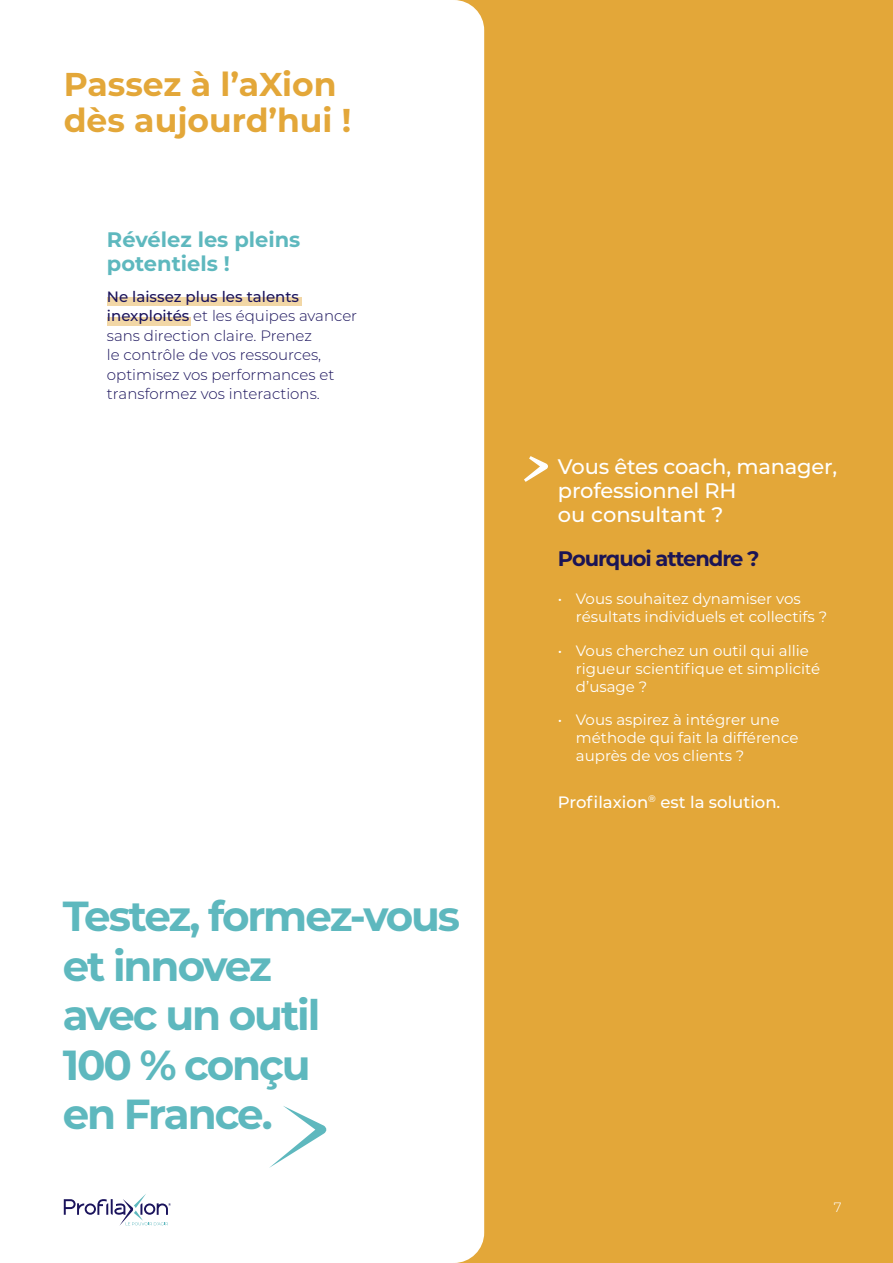
<style>
.page{position:relative;width:893px;height:1263px;background:#fff}
.page>*{position:absolute;margin:0;border:0;box-sizing:border-box;transform-origin:0 0}
.t1{font:700 42px/49.5px "Montserrat";letter-spacing:-.05em;color:#5eb8be}
.t2{font:700 33px/36px "Montserrat";color:#e3a739}
.t3{font:500 21px/24px "Montserrat";letter-spacing:-.01em;color:#fff}
.t4{font:700 21px/24px "Montserrat";color:#5eb8be}
.t5{font:700 21px "Montserrat";letter-spacing:-.05em;color:#1b1455}
.t6{font:500 16.5px "Montserrat";color:#fff}
.t7{font:15px/18px "Montserrat";color:#fff}
.t8{font:300 15px/19.5px "Montserrat";color:#1a135c}
.t9{font:300 13.5px "Montserrat";color:#fff}
.s1{font-weight:500}
</style>
<div class="page">
<svg style="left:64px;top:1194px;width:107px;height:32px"></svg>
<div style="left:107px;top:298px;width:194px;height:8px;background:#f2d7a6"></div>
<div style="left:107px;top:317px;width:84px;height:8px;background:#f2d7a6"></div>
<div style="left:454px;top:0;width:439px;height:1263px;background:#e3a739"></div>
<div style="left:424px;top:0;width:60px;height:1263px;background:#fff;border-radius:30px"></div>
<svg style="left:269px;top:1106px;width:58px;height:62px"></svg>
<svg style="left:524px;top:456px;width:24px;height:26px"></svg>
<h2 class="t2" style="left:64px;top:64px;width:289px">Passez à l’aXion dès aujourd’hui !</h2>
<h3 class="t4" style="left:107px;top:227px;width:195px">Révélez les pleins potentiels !</h3>
<p class="t8" style="left:107px;top:286px;width:252px"><span class="s1">Ne laissez plus les talents inexploités</span> et les équipes avancer sans direction claire. Prenez<br>le contrôle de vos ressources, optimisez vos performances et transformez vos interactions.</p>
<h1 class="t1" style="left:63px;top:889px;width:399px">Testez, formez-vous et innovez<br>avec un outil<br>100 % conçu<br>en France.</h1>
<h3 class="t3" style="left:558px;top:454px;width:281px">Vous êtes coach, manager, professionnel RH<br>ou consultant ?</h3>
<h3 class="t5" style="left:558px;top:543px;width:203px">Pourquoi attendre ?</h3>
<p class="t7" style="left:576px;top:589px;width:253px;text-indent:-18px">• Vous souhaitez dynamiser vos résultats individuels et collectifs ?</p>
<p class="t7" style="left:576px;top:641px;width:246px;text-indent:-18px">• Vous cherchez un outil qui allie rigueur scientifique et simplicité d’usage ?</p>
<p class="t7" style="left:576px;top:711px;width:224px;text-indent:-18px">• Vous aspirez à intégrer une méthode qui fait la différence auprès de vos clients ?</p>
<p class="t6" style="left:558px;top:790px;width:224px">Profilaxion<sup>®</sup> est la solution.</p>
<p class="t9" style="left:834px;top:1198px;width:9px">7</p>
</div>
